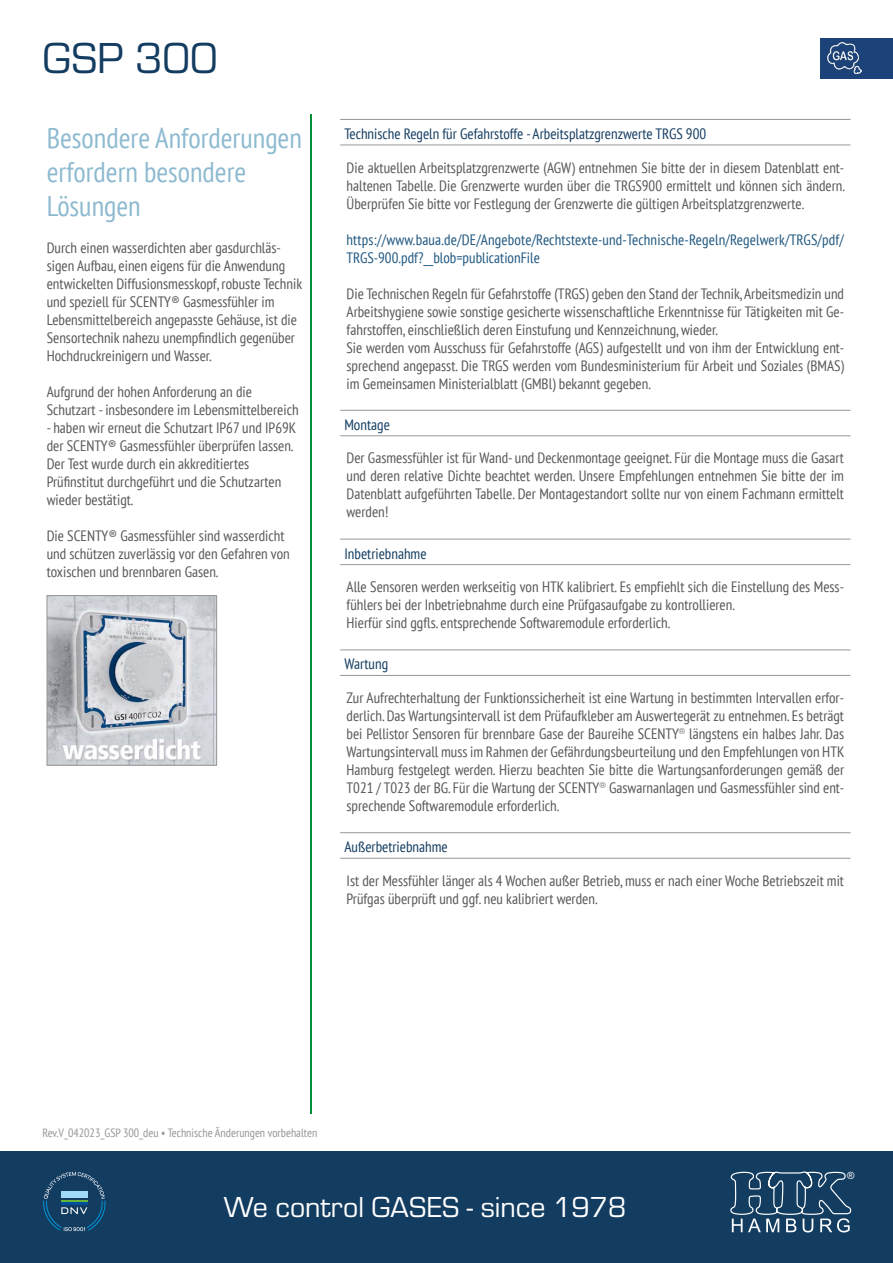
<style>
.page{position:relative;width:893px;height:1263px;background:#fff}
.page>*{position:absolute;margin:0;border:0;box-sizing:border-box;transform-origin:0 0}
.t1{font:45px "Eurostile";color:#133c61}
.t2{font:30px "Eurostile";color:#fff}
.t3{font:condensed 28.5px/34.2px "PT Sans";color:#8dbad0}
.t4{font:condensed 15px/18px "PT Sans";color:#575756}
.t5{font:condensed 15px/18px "PT Sans";letter-spacing:.01em;color:#1f5780}
.t6{font:condensed 15px "PT Sans";color:#133c61}
.t7{font:condensed 12px "PT Sans";color:#969696}
.t8{font:9.9px "Arial";color:#fff}
</style>
<div class="page">
<hr style="left:310px;top:114px;width:2px;height:1000px;background:#009039">
<div style="left:0;top:1151px;width:893px;height:112px;background:#133c61"></div>
<svg style="left:43px;top:1172px;width:63px;height:59px"></svg>
<hr style="left:61px;top:1202px;width:26px;height:2px;background:#004f9f">
<svg style="left:730px;top:1171px;width:122px;height:61px"></svg>
<div style="left:821px;top:38px;width:72px;height:41px;background:#1b4379"></div>
<img style="left:827px;top:43px;width:34px;height:31px">
<hr style="left:340px;top:410px;width:510px;height:1px;background:#969696">
<hr style="left:340px;top:435px;width:510px;height:1px;background:#969696">
<hr style="left:340px;top:539px;width:510px;height:1px;background:#969696">
<hr style="left:340px;top:564px;width:510px;height:1px;background:#969696">
<hr style="left:340px;top:649px;width:510px;height:1px;background:#969696">
<hr style="left:340px;top:675px;width:510px;height:1px;background:#969696">
<hr style="left:340px;top:832px;width:510px;height:1px;background:#969696">
<hr style="left:340px;top:858px;width:510px;height:1px;background:#969696">
<hr style="left:340px;top:119px;width:510px;height:1px;background:#969696">
<hr style="left:340px;top:145px;width:510px;height:1px;background:#969696">
<img style="left:49px;top:597px;width:166px;height:166px">
<div style="left:47px;top:595px;width:170px;height:170px;border:1px solid #969696"></div>
<h1 class="t1" style="left:43px;top:34px;width:177px">GSP 300</h1>
<h3 class="t3" style="left:47px;top:120px;width:257px">Besondere Anforderungen erfordern besondere<br>Lösungen</h3>
<p class="t4" style="left:47px;top:238px;width:257px">Durch einen wasserdichten aber gasdurchläs&shy;sigen Aufbau, einen eigens für die Anwendung entwickelten Diffusionsmesskopf, robuste Technik und speziell für SCENTY® Gasmessfühler im Lebensmittelbereich angepasste Gehäuse, ist die Sensortechnik nahezu unempfindlich gegenüber Hochdruckreinigern und Wasser.</p>
<p class="t4" style="left:47px;top:382px;width:253px">Aufgrund der hohen Anforderung an die<br>Schutzart - insbesondere im Lebensmittelbereich</p>
<p class="t4" style="left:47px;top:418px;width:251px">- haben wir erneut die Schutzart IP67 und IP69K der SCENTY® Gasmessfühler überprüfen lassen.<br>Der Test wurde durch ein akkreditiertes Prüfinstitut durchgeführt und die Schutzarten wieder bestätigt.</p>
<p class="t4" style="left:47px;top:526px;width:245px">Die SCENTY® Gasmessfühler sind wasserdicht und schützen zuverlässig vor den Gefahren von toxischen und brennbaren Gasen.</p>
<p class="t6" style="left:344px;top:124px;width:363px">Technische Regeln für Gefahrstoffe - Arbeitsplatzgrenzwerte TRGS 900</p>
<p class="t4" style="left:347px;top:158px;width:500px;text-align:justify">Die aktuellen Arbeitsplatzgrenzwerte (AGW) entnehmen Sie bitte der in diesem Datenblatt ent&shy;haltenen Tabelle. Die Grenzwerte wurden über die TRGS900 ermittelt und können sich ändern.<br>Überprüfen Sie bitte vor Festlegung der Grenzwerte die gültigen Arbeitsplatzgrenzwerte.</p>
<p class="t5" style="left:347px;top:230px;width:499px">https://www.baua.de/DE/Angebote/Rechtstexte-und-Technische-Regeln/Regelwerk/TRGS/pdf/<br>TRGS-900.pdf?__blob=publicationFile</p>
<p class="t4" style="left:347px;top:284px;width:499px">Die Technischen Regeln für Gefahrstoffe (TRGS) geben den Stand der Technik, Arbeitsmedizin und Arbeitshygiene sowie sonstige gesicherte wissenschaftliche Erkenntnisse für Tätigkeiten mit Ge&shy;fahrstoffen, einschließlich deren Einstufung und Kennzeichnung, wieder.<br>Sie werden vom Ausschuss für Gefahrstoffe (AGS) aufgestellt und von ihm der Entwicklung ent&shy;sprechend angepasst. Die TRGS werden vom Bundesministerium für Arbeit und Soziales (BMAS) im Gemeinsamen Ministerialblatt (GMBl) bekannt gegeben.</p>
<p class="t6" style="left:344px;top:415px;width:47px">Montage</p>
<p class="t4" style="left:347px;top:449px;width:499px;text-align:justify">Der Gasmessfühler ist für Wand- und Deckenmontage geeignet. Für die Montage muss die Gasart und deren relative Dichte beachtet werden. Unsere Empfehlungen entnehmen Sie bitte der im Datenblatt aufgeführten Tabelle. Der Montagestandort sollte nur von einem Fachmann ermittelt werden!</p>
<p class="t6" style="left:344px;top:544px;width:84px">Inbetriebnahme</p>
<p class="t4" style="left:347px;top:578px;width:499px">Alle Sensoren werden werkseitig von HTK kalibriert. Es empfiehlt sich die Einstellung des Mess&shy;fühlers bei der Inbetriebnahme durch eine Prüfgasaufgabe zu kontrollieren.<br>Hierfür sind ggfls. entsprechende Softwaremodule erforderlich.</p>
<p class="t6" style="left:344px;top:654px;width:45px">Wartung</p>
<p class="t4" style="left:347px;top:688px;width:499px;text-align:justify">Zur Aufrechterhaltung der Funktionssicherheit ist eine Wartung in bestimmten Intervallen erfor&shy;derlich. Das Wartungsintervall ist dem Prüfaufkleber am Auswertegerät zu entnehmen. Es beträgt bei Pellistor Sensoren für brennbare Gase der Baureihe SCENTY<sup>®</sup> längstens ein halbes Jahr. Das Wartungsintervall muss im Rahmen der Gefährdungsbeurteilung und den Empfehlungen von HTK Hamburg festgelegt werden. Hierzu beachten Sie bitte die Wartungsanforderungen gemäß der T021 / T023 der BG. Für die Wartung der SCENTY<sup>®</sup> Gaswarnanlagen und Gasmessfühler sind ent&shy;sprechende Softwaremodule erforderlich.</p>
<p class="t6" style="left:344px;top:837px;width:105px">Außerbetriebnahme</p>
<p class="t4" style="left:347px;top:871px;width:499px">Ist der Messfühler länger als 4 Wochen außer Betrieb, muss er nach einer Woche Betriebszeit mit<br>Prüfgas überprüft und ggf. neu kalibriert werden.</p>
<p class="t7" style="left:43px;top:1125px;width:276px">Rev.V_042023_GSP 300_deu • Technische Änderungen vorbehalten</p>
<p class="t8" style="left:847px;top:1169px;width:9px">®</p>
<h2 class="t2" style="left:224px;top:1191px;width:404px">We control GASES - since 1978</h2>
</div>
